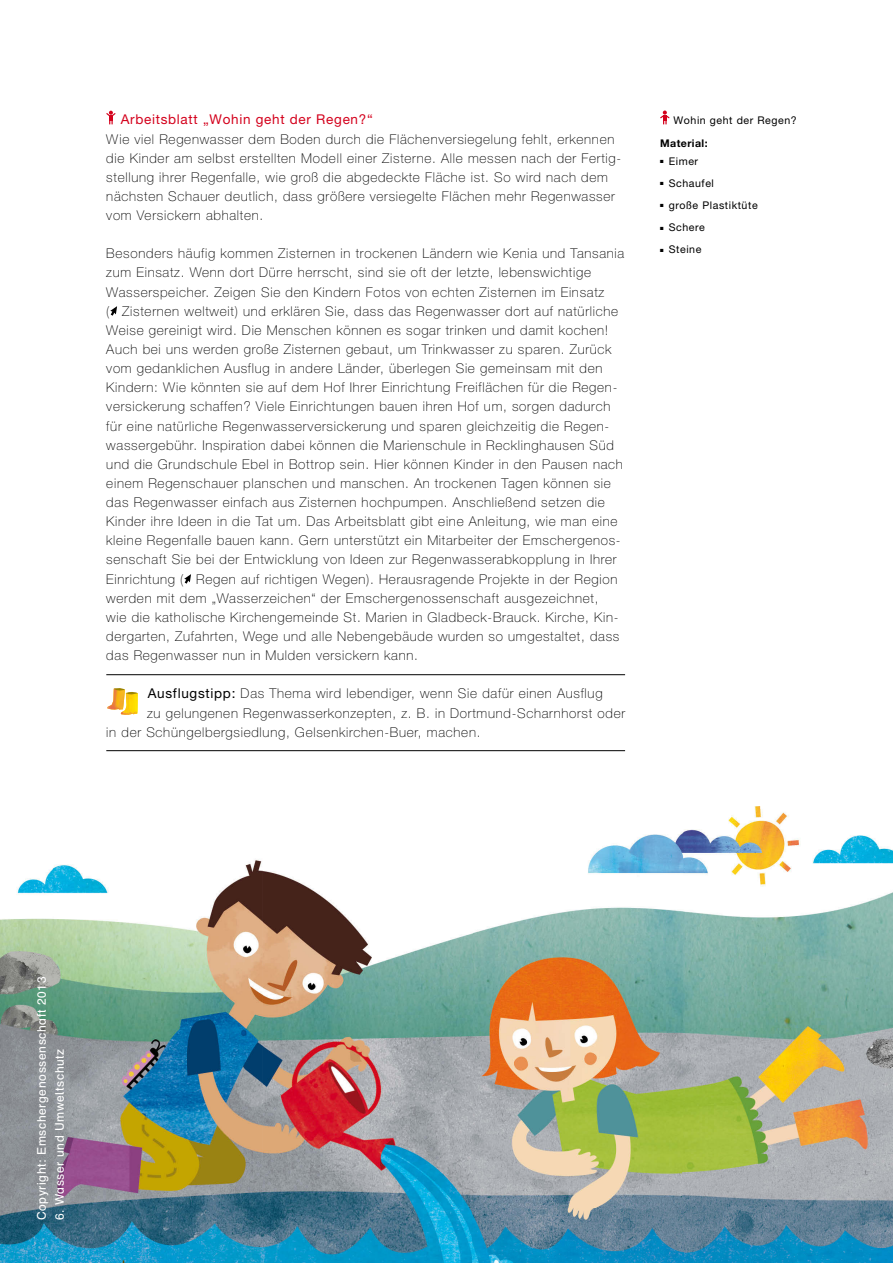
<style>
.page{position:relative;width:893px;height:1263px;background:#fff}
.page>*{position:absolute;margin:0;border:0;box-sizing:border-box;transform-origin:0 0}
.t1{font:100 13.5px/19.2px "Helvetica Neue LT Pro";letter-spacing:.055em;color:#000}
.t2{font:13.5px "Helvetica Neue LT Pro";letter-spacing:.055em;color:#d4021d}
.t3{font:12px "Schulbuch Nord";letter-spacing:.05em;color:#fff}
.t4{font:10.65px "Helvetica Neue LT Pro";letter-spacing:.055em;color:#000}
.t5{font:700 10.65px "Helvetica Neue LT Pro";letter-spacing:.04em;color:#000}
.t6{font:4.5px "Zapf Dingbats ITC";color:#000}
.s1{font-weight:400}
</style>
<div class="page">
<img style="left:683px;top:806px;width:210px;height:457px">
<img style="left:473px;top:674px;width:210px;height:589px">
<img style="left:262px;top:675px;width:211px;height:588px">
<img style="left:53px;top:730px;width:210px;height:533px">
<img style="left:0;top:868px;width:53px;height:395px">
<svg style="left:106px;top:111px;width:10px;height:13px"></svg>
<svg style="left:110px;top:306px;width:7px;height:10px"></svg>
<svg style="left:184px;top:574px;width:7px;height:10px"></svg>
<hr style="left:106px;top:674px;width:519px;height:1px;background:#000">
<svg style="left:107px;top:688px;width:31px;height:27px"></svg>
<hr style="left:106px;top:750px;width:519px;height:1px;background:#000">
<svg style="left:660px;top:111px;width:10px;height:13px"></svg>
<p class="t2" style="left:121px;top:112px;width:254px">Arbeitsblatt „Wohin geht der Regen?“</p>
<p class="t1" style="left:106px;top:129px;width:516px">Wie viel Regenwasser dem Boden durch die Flächenversiegelung fehlt, erkennen die Kinder am selbst erstellten Modell einer Zisterne. Alle messen nach der Fertig&shy;stellung ihrer Regenfalle, wie groß die abgedeckte Fläche ist. So wird nach dem nächsten Schauer deutlich, dass größere versiegelte Flächen mehr Regenwasser vom Versickern abhalten.</p>
<p class="t1" style="left:106px;top:244px;width:519px">Besonders häufig kommen Zisternen in trockenen Ländern wie Kenia und Tansania zum Einsatz. Wenn dort Dürre herrscht, sind sie oft der letzte, lebenswichtige Wasserspeicher. Zeigen Sie den Kindern Fotos von echten Zisternen im Einsatz<br>( Zisternen weltweit) und erklären Sie, dass das Regenwasser dort auf natürliche Weise gereinigt wird. Die Menschen können es sogar trinken und damit kochen!<br>Auch bei uns werden große Zisternen gebaut, um Trinkwasser zu sparen. Zurück vom gedanklichen Ausflug in andere Länder, überlegen Sie gemeinsam mit den Kindern: Wie könnten sie auf dem Hof Ihrer Einrichtung Freiflächen für die Regen&shy;versickerung schaffen? Viele Einrichtungen bauen ihren Hof um, sorgen dadurch für eine natürliche Regenwasserversickerung und sparen gleichzeitig die Regen&shy;wassergebühr. Inspiration dabei können die Marienschule in Recklinghausen Süd und die Grundschule Ebel in Bottrop sein. Hier können Kinder in den Pausen nach einem Regenschauer planschen und manschen. An trockenen Tagen können sie das Regenwasser einfach aus Zisternen hochpumpen. Anschließend setzen die Kinder ihre Ideen in die Tat um. Das Arbeitsblatt gibt eine Anleitung, wie man eine kleine Regenfalle bauen kann. Gern unterstützt ein Mitarbeiter der Emschergenos&shy;senschaft Sie bei der Entwicklung von Ideen zur Regenwasserabkopplung in Ihrer Einrichtung ( Regen auf richtigen Wegen). Herausragende Projekte in der Region werden mit dem „Wasserzeichen“ der Emschergenossenschaft ausgezeichnet,<br>wie die katholische Kirchengemeinde St. Marien in Gladbeck-Brauck. Kirche, Kin&shy;dergarten, Zufahrten, Wege und alle Nebengebäude wurden so umgestaltet, dass das Regenwasser nun in Mulden versickern kann.</p>
<p class="t1" style="left:148px;top:684px;width:456px"><span class="s1">Ausflugstipp:</span> Das Thema wird lebendiger, wenn Sie dafür einen Ausflug</p>
<p class="t1" style="left:147px;top:703px;width:480px">zu gelungenen Regenwasserkonzepten, z. B. in Dortmund-Scharnhorst oder</p>
<p class="t1" style="left:106px;top:722px;width:376px">in der Schüngelbergsiedlung, Gelsenkirchen-Buer, machen.</p>
<p class="t4" style="left:674px;top:114px;width:125px">Wohin geht der Regen?</p>
<p class="t5" style="left:660px;top:136px;width:49px">Material:</p>
<p class="t4" style="left:660px;top:154px;width:39px">■ Eimer</p>
<p class="t4" style="left:660px;top:177px;width:55px">■ Schaufel</p>
<p class="t4" style="left:660px;top:199px;width:99px">■ große Plastiktüte</p>
<p class="t6" style="left:664px;top:226px;width:3px">■</p>
<p class="t4" style="left:660px;top:221px;width:46px">■ Schere</p>
<p class="t6" style="left:664px;top:248px;width:3px">■</p>
<p class="t4" style="left:660px;top:243px;width:43px">■ Steine</p>
<p class="t3" style="left:34px;top:1220px;width:245px;rotate:-90deg">Copyright: Emschergenossenschaft 2013</p>
<p class="t3" style="left:52px;top:1220px;width:173px;rotate:-90deg">6. Wasser und Umweltschutz</p>
</div>
